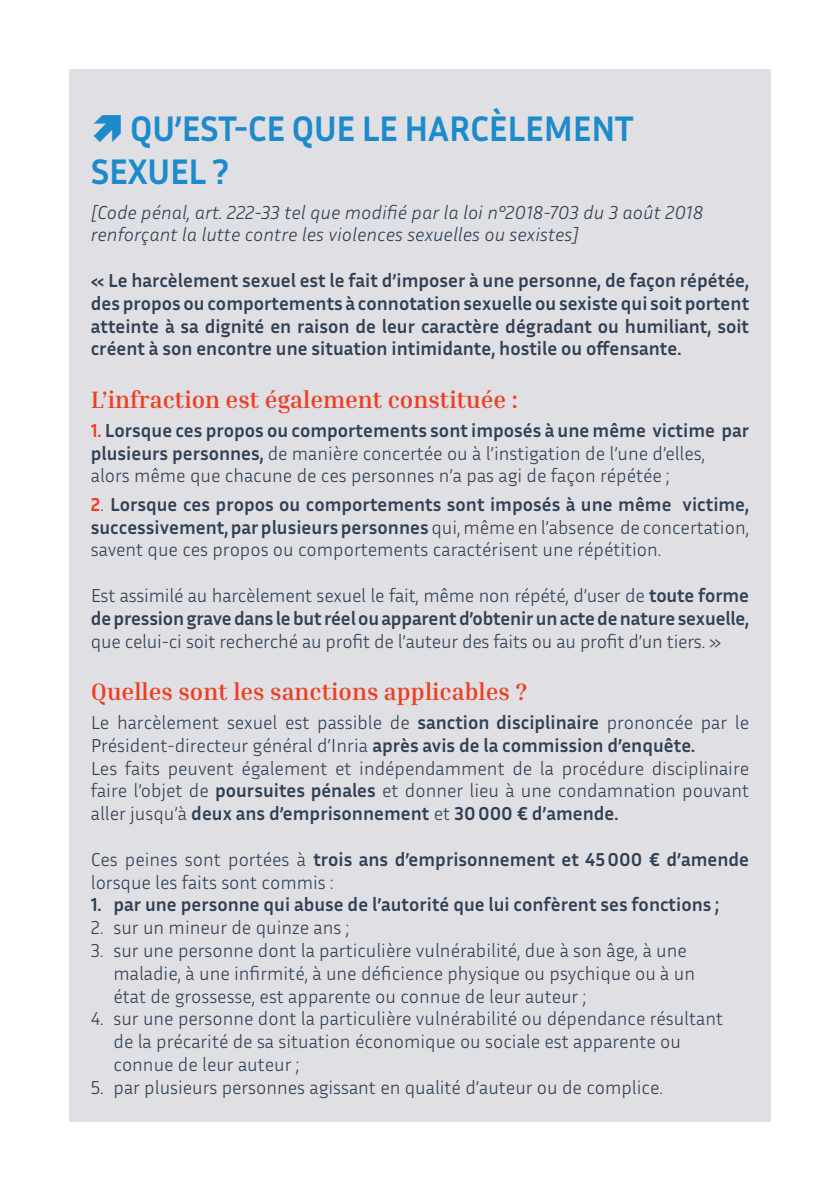
<style>
.page{position:relative;width:840px;height:1191px;background:#fff}
.page>*{position:absolute;margin:0;border:0;box-sizing:border-box;transform-origin:0 0}
.t1{font:700 36px/43.2px "Inria Sans";letter-spacing:-.02em;color:#1d8acb}
.t2{font:700 24px "Inria Serif";color:#ef3e22}
.t3{font:300 19px/22.8px "Inria Sans";color:#304055}
.t4{font:700 19px/22.8px "Inria Sans";color:#304055;text-align:justify}
.t5{font:italic 300 19px/22.8px "Inria Sans";color:#304055}
.s1{font-weight:700;color:#ef3e22}
.s2{font-weight:700}
.s3{font-weight:300}
</style>
<div class="page">
<div style="left:69px;top:69px;width:701px;height:1053px;background:#e0e0e4"></div>
<h1 class="t1" style="left:91px;top:107px;width:544px;text-indent:39px">QU’EST-CE QUE LE HARCÈLEMENT<br>SEXUEL ?</h1>
<p class="t5" style="left:91px;top:200px;width:613px">[Code pénal, art. 222-33 tel que modifié par la loi n°2018-703 du 3 août 2018 renforçant la lutte contre les violences sexuelles ou sexistes]</p>
<p class="t4" style="left:91px;top:269px;width:659px">« Le harcèlement sexuel est le fait d’imposer à une personne, de façon répétée, des propos ou comportements à connotation sexuelle ou sexiste qui soit portent atteinte à sa dignité en raison de leur caractère dégradant ou humiliant, soit créent à son encontre une situation intimidante, hostile ou offensante.</p>
<p class="t2" style="left:91px;top:385px;width:428px">L’infraction est également constituée :</p>
<p class="t3" style="left:91px;top:418px;width:659px"><span class="s1">1.</span> <span class="s2">Lorsque ces propos ou comportements sont imposés à une même victime par plusieurs personnes,</span> de manière concertée ou à l’instigation de l’une d’elles,<br>alors même que chacune de ces personnes n’a pas agi de façon répétée ;</p>
<p class="t3" style="left:91px;top:492px;width:659px;text-align:justify"><span class="s1">2</span>. <span class="s2">Lorsque ces propos ou comportements sont imposés à une même victime, successivement, par plusieurs personnes</span> qui, même en l’absence de concertation, savent que ces propos ou comportements caractérisent une répétition.</p>
<p class="t4" style="left:91px;top:584px;width:659px"><span class="s3">Est assimilé au harcèlement sexuel le fait, même non répété, d’user de</span> toute forme de pression grave dans le but réel ou apparent d’obtenir un acte de nature sexuelle,</p>
<p class="t3" style="left:91px;top:629px;width:631px">que celui-ci soit recherché au profit de l’auteur des faits ou au profit d’un tiers. »</p>
<p class="t2" style="left:91px;top:677px;width:437px">Quelles sont les sanctions applicables ?</p>
<p class="t3" style="left:91px;top:710px;width:659px">Le harcèlement sexuel est passible de <span class="s2">sanction disciplinaire</span> prononcée par le Président-directeur général d’Inria <span class="s2">après avis de la commission d’enquête.<br></span>Les faits peuvent également et indépendamment de la procédure disciplinaire faire l’objet de <span class="s2">poursuites pénales</span> et donner lieu à une condamnation pouvant aller jusqu’à <span class="s2">deux ans d’emprisonnement</span> et <span class="s2">30000 € d’amende.</span></p>
<p class="t3" style="left:91px;top:847px;width:659px">Ces peines sont portées à <span class="s2">trois ans d’emprisonnement et 45000 € d’amende </span>lorsque les faits sont commis :</p>
<p class="t4" style="left:91px;top:893px;width:629px">1. par une personne qui abuse de l’autorité que lui confèrent ses fonctions ;</p>
<p class="t3" style="left:91px;top:915px;width:260px">2. sur un mineur de quinze ans ;</p>
<p class="t3" style="left:113px;top:938px;width:582px;text-indent:-23px">3. sur une personne dont la particulière vulnérabilité, due à son âge, à une maladie, à une infirmité, à une déficience physique ou psychique ou à un état de grossesse, est apparente ou connue de leur auteur ;</p>
<p class="t3" style="left:113px;top:1007px;width:610px;text-indent:-23px">4. sur une personne dont la particulière vulnérabilité ou dépendance résultant de la précarité de sa situation économique ou sociale est apparente ou connue de leur auteur ;</p>
<p class="t3" style="left:91px;top:1075px;width:573px">5. par plusieurs personnes agissant en qualité d’auteur ou de complice.</p>
</div>
